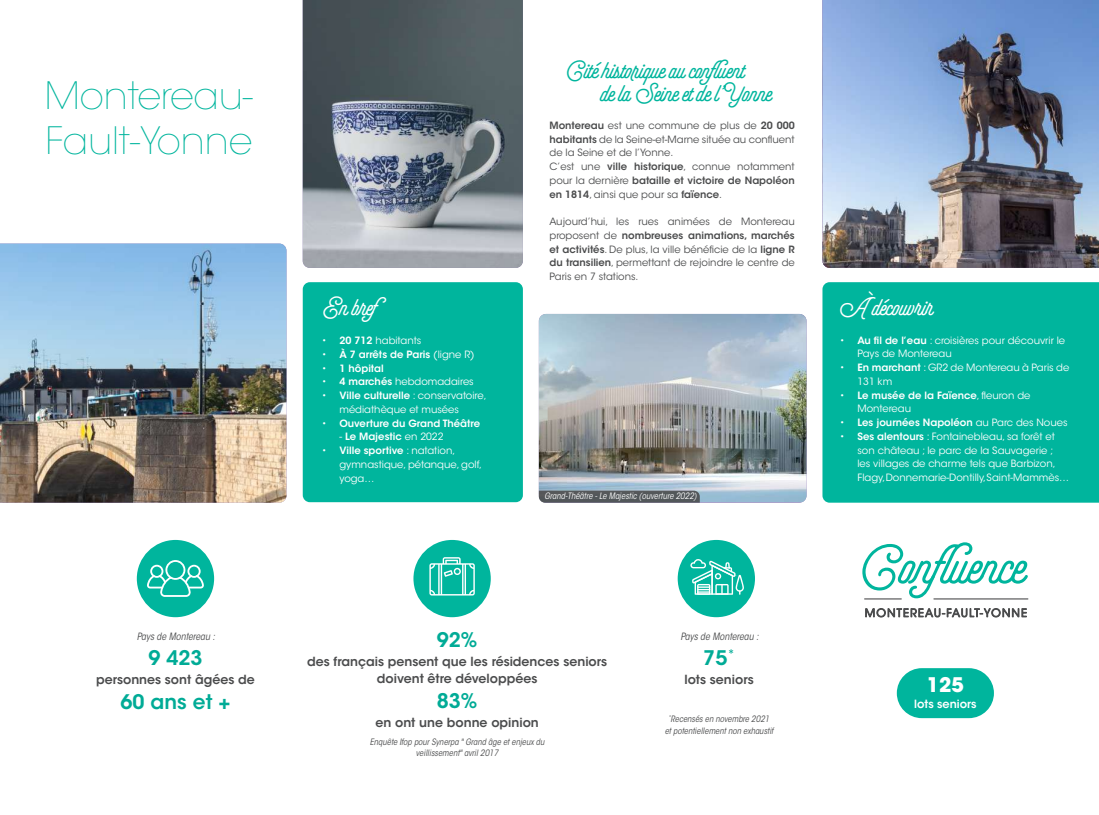
<style>
.page{position:relative;width:1099px;height:815px;background:#fff}
.page>*{position:absolute;margin:0;border:0;box-sizing:border-box;transform-origin:0 0}
.t1{font:200 37.5px/45px "ITC Avant Garde Std";color:#00b59d}
.t2{font:900 26.25px/23.8px "Selfie";color:#00b59d}
.t3{font:900 26.25px "Selfie";color:#fff}
.t4{font:600 20px "ITC Avant Garde Std";color:#00ab96}
.t5{font:700 20px "ITC Avant Garde Std";color:#fff}
.t6{font:600 12.5px/17.5px "ITC Avant Garde Std";color:#4b4c4d;text-align:center}
.t7{font:600 11.25px "ITC Avant Garde Std";color:#fff}
.t8{font:10px/13.8px "ITC Avant Garde Std";color:#fff}
.t9{font:10px/13.8px "ITC Avant Garde Std";color:#4b4c4d}
.t10{font:600 10px "ITC Avant Garde Std";color:#fff}
.t11{font:italic condensed 10px "ITC Avant Garde Std";color:#4b4c4d}
.t12{font:italic condensed 8.75px/11.2px "ITC Avant Garde Std";color:#4b4c4d;text-align:center}
.t13{font:italic condensed 8.75px "ITC Avant Garde Std";color:#fff}
.s1{font-weight:600}
.s2{font-weight:400}
</style>
<div class="page">
<div style="left:303px;top:282px;width:220px;height:220px;background:#00b59d;border-radius:7px"></div>
<img style="left:303px;top:0;width:220px;height:268px">
<img style="left:539px;top:314px;width:267px;height:188px">
<div style="left:896px;top:668px;width:97px;height:50px;background:#00b59d;border-radius:25px"></div>
<div style="left:137px;top:540px;width:77px;height:77px;background:#00b59d;border-radius:50%"></div>
<svg style="left:147px;top:560px;width:57px;height:37px"></svg>
<div style="left:677px;top:540px;width:78px;height:77px;background:#00b59d;border-radius:50%"></div>
<svg style="left:690px;top:559px;width:54px;height:36px"></svg>
<div style="left:413px;top:540px;width:78px;height:77px;background:#00b59d;border-radius:50%"></div>
<svg style="left:429px;top:557px;width:46px;height:39px"></svg>
<svg style="left:862px;top:542px;width:166px;height:56px"></svg>
<svg style="left:865px;top:608px;width:161px;height:9px"></svg>
<hr style="left:864px;top:598px;width:37px;height:1px;background:#4b4c4d">
<hr style="left:933px;top:598px;width:95px;height:1px;background:#4b4c4d">
<img style="left:822px;top:0;width:276px;height:268px">
<div style="left:822px;top:282px;width:276px;height:221px;background:#00b59d"></div>
<img style="left:0;top:244px;width:286px;height:259px">
<svg style="left:539px;top:491px;width:160px;height:12px;background:#56595d"></svg>
<h1 class="t1" style="left:45px;top:74px;width:210px">Montereau-<br>Fault-Yonne</h1>
<p class="t11" style="left:137px;top:630px;width:80px">Pays de Montereau :</p>
<h3 class="t4" style="left:148px;top:645px;width:56px">9 423</h3>
<p class="t6" style="left:96px;top:670px;width:160px">personnes sont âgées de</p>
<h3 class="t4" style="left:120px;top:689px;width:111px">60 ans et +</h3>
<h2 class="t3" style="left:322px;top:291px;width:77px">En bref</h2>
<p class="t8" style="left:322px;top:334px;width:101px">• <span class="s1">20 712</span> habitants</p>
<p class="t10" style="left:322px;top:348px;width:154px"><span class="s2">•</span> À 7 arrêts de Paris <span class="s2">(ligne R)</span></p>
<p class="t10" style="left:322px;top:362px;width:63px"><span class="s2">•</span> 1 hôpital</p>
<p class="t8" style="left:322px;top:375px;width:153px">• <span class="s1">4 marchés</span> hebdomadaires</p>
<p class="t8" style="left:339px;top:389px;width:149px;text-indent:-18px">• <span class="s1">Ville culturelle</span> : conservatoire, médiathèque et musées</p>
<p class="t10" style="left:322px;top:417px;width:160px"><span class="s2">•</span> Ouverture du Grand Théâtre</p>
<p class="t10" style="left:339px;top:430px;width:106px"><span class="s2">-</span> Le Majestic <span class="s2">en 2022</span></p>
<p class="t8" style="left:339px;top:444px;width:144px;text-indent:-18px">• <span class="s1">Ville sportive</span> : natation, gymnastique, pétanque, golf, yoga…</p>
<h2 class="t2" style="left:600px;top:57px;width:173px;text-indent:-35px">Cité historique au confluent<br>de la Seine et de l’Yonne</h2>
<p class="t9" style="left:549px;top:119px;width:247px"><span class="s1">Montereau</span> est une commune de plus de <span class="s1">20 000 habitants</span> de la Seine-et-Marne située au confluent de la Seine et de l’Yonne.<br>C’est une <span class="s1">ville historique</span>, connue notamment pour la dernière <span class="s1">bataille et victoire de Napoléon en 1814</span>, ainsi que pour sa <span class="s1">faïence</span>.</p>
<p class="t9" style="left:549px;top:215px;width:247px;text-align:justify">Aujourd’hui, les rues animées de Montereau proposent de <span class="s1">nombreuses animations, marchés et activités</span>. De plus, la ville bénéficie de la <span class="s1">ligne R du transilien</span>, permettant de rejoindre le centre de Paris en 7 stations.</p>
<p class="t13" style="left:544px;top:491px;width:154px">Grand-Théâtre - Le Majestic (ouverture 2022)</p>
<h2 class="t3" style="left:839px;top:291px;width:95px">À découvrir</h2>
<p class="t8" style="left:857px;top:333px;width:209px;text-indent:-18px">• <span class="s1">Au fil de l’eau</span> : croisières pour découvrir le<br>Pays de Montereau</p>
<p class="t8" style="left:857px;top:361px;width:213px;text-indent:-18px">• <span class="s1">En marchant</span> : GR2 de Montereau à Paris de<br>131 km</p>
<p class="t8" style="left:857px;top:388px;width:174px;text-indent:-18px">• <span class="s1">Le musée de la Faïence</span>, fleuron de<br>Montereau</p>
<p class="t10" style="left:839px;top:416px;width:229px"><span class="s2">•</span> Les journées Napoléon <span class="s2">au Parc des Noues</span></p>
<p class="t8" style="left:857px;top:430px;width:213px;text-indent:-18px">• <span class="s1">Ses alentours</span> : Fontainebleau, sa forêt et son château ; le parc de la Sauvagerie ;<br>les villages de charme tels que Barbizon, Flagy,Donnemarie-Dontilly,Saint-Mammès…</p>
<h3 class="t4" style="left:437px;top:627px;width:42px">92%</h3>
<p class="t6" style="left:307px;top:653px;width:301px">des français pensent que les résidences seniors doivent être développées</p>
<h3 class="t4" style="left:437px;top:688px;width:42px">83%</h3>
<p class="t6" style="left:375px;top:714px;width:165px">en ont une bonne opinion</p>
<p class="t12" style="left:370px;top:736px;width:176px">Enquête Ifop pour Synerpa " Grand âge et enjeux du veillissement" avril 2017</p>
<p class="t11" style="left:680px;top:630px;width:80px">Pays de Montereau :</p>
<h3 class="t4" style="left:703px;top:645px;width:33px">75<sup>*</sup></h3>
<p class="t6" style="left:684px;top:670px;width:71px">lots seniors</p>
<p class="t12" style="left:664px;top:714px;width:110px"><sup>*</sup>Recensés en novembre 2021 et potentiellement non exhaustif</p>
<h3 class="t5" style="left:926px;top:672px;width:39px">125</h3>
<p class="t7" style="left:914px;top:697px;width:64px">lots seniors</p>
</div>
